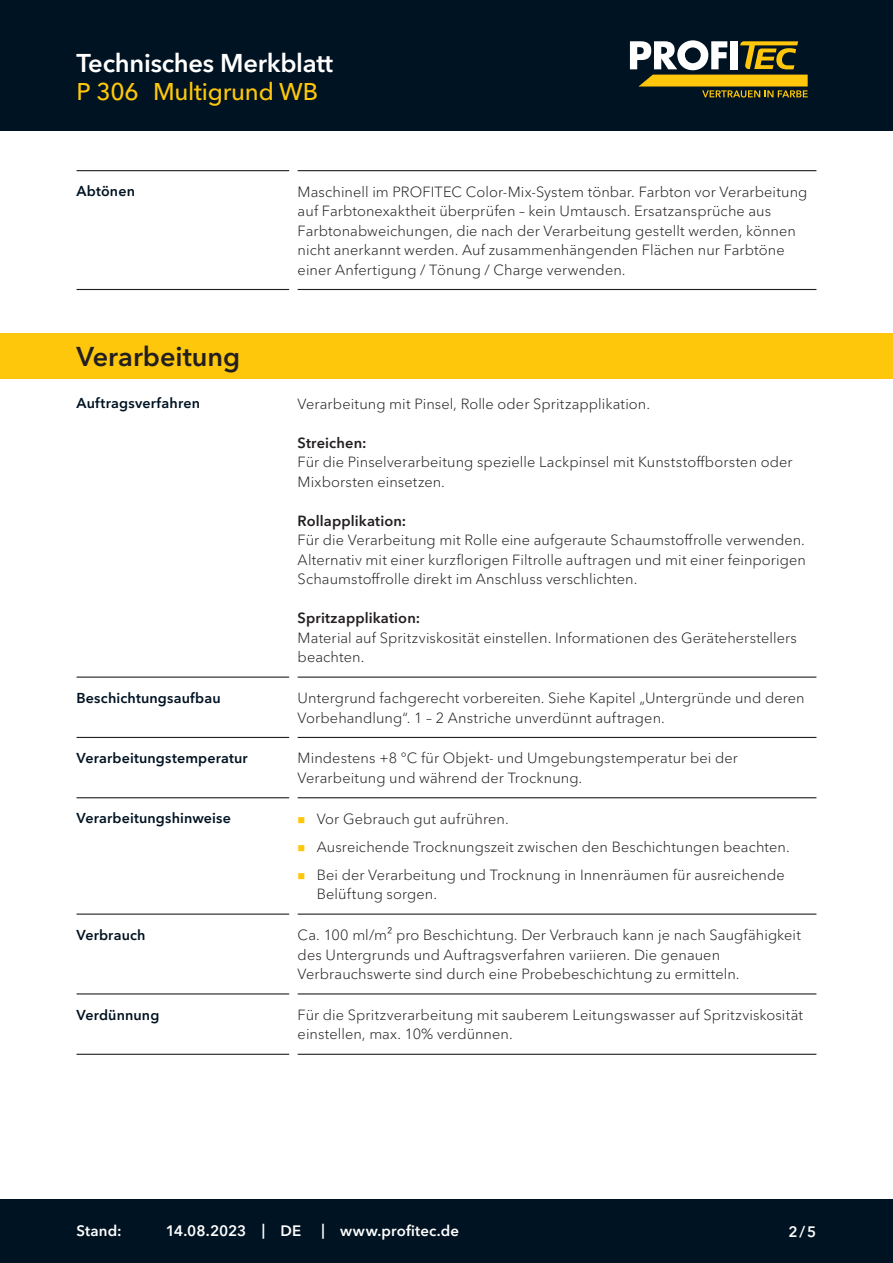
<style>
.page{position:relative;width:893px;height:1263px;background:#fff}
.page>*{position:absolute;margin:0;border:0;box-sizing:border-box;transform-origin:0 0}
.CB_AF_Kapitel_Ueberschrift{font:600 27px "Avenir Next Cyr";color:#231f20}
.CB_AF_Kopf_TM{font:600 25.5px "Avenir Next Cyr";letter-spacing:-.01em;color:#fff}
.CB_AF_Kopf_Produktname_klein{font:500 24px "Avenir Next Cyr";letter-spacing:-.01em;color:#fec70c}
.CB_AF_Fuss_Stand_linksb{font:600 15px "Avenir Next Cyr";letter-spacing:.01em;color:#fff}
.CB_AF_Text_Standard{font:300 14.7px/19.5px "Avenir Next Cyr";letter-spacing:.005em;color:#231f20}
.CB_AF_Abschnitt_Ueberschrift{font:600 14.25px "Avenir Next Cyr";letter-spacing:.01em;color:#001322}
.s1{font-weight:600}
</style>
<div class="page">
<div style="left:0;top:0;width:893px;height:131px;background:#001322"></div>
<div style="left:0;top:1199px;width:893px;height:64px;background:#001322"></div>
<hr style="left:77px;top:170px;width:212px;height:1px;background:#231f20">
<hr style="left:298px;top:170px;width:518px;height:1px;background:#231f20">
<hr style="left:77px;top:289px;width:212px;height:1px;background:#231f20">
<hr style="left:298px;top:289px;width:518px;height:1px;background:#231f20">
<hr style="left:77px;top:676px;width:212px;height:2px;background:#231f20">
<hr style="left:298px;top:676px;width:518px;height:2px;background:#231f20">
<hr style="left:77px;top:737px;width:212px;height:1px;background:#231f20">
<hr style="left:298px;top:737px;width:518px;height:1px;background:#231f20">
<hr style="left:77px;top:797px;width:212px;height:1px;background:#231f20">
<hr style="left:298px;top:797px;width:518px;height:1px;background:#231f20">
<hr style="left:77px;top:913px;width:212px;height:2px;background:#231f20">
<hr style="left:298px;top:913px;width:518px;height:2px;background:#231f20">
<hr style="left:77px;top:993px;width:212px;height:1px;background:#231f20">
<hr style="left:298px;top:993px;width:518px;height:1px;background:#231f20">
<hr style="left:77px;top:1054px;width:212px;height:1px;background:#231f20">
<hr style="left:298px;top:1054px;width:518px;height:1px;background:#231f20">
<div style="left:0;top:333px;width:893px;height:45px;background:#fec70c"></div>
<svg style="left:630px;top:40px;width:178px;height:58px"></svg>
<p class="CB_AF_Kopf_TM" style="left:77px;top:47px;width:258px">Technisches Merkblatt</p>
<p class="CB_AF_Kopf_Produktname_klein" style="left:77px;top:78px;width:64px">P 306</p>
<p class="CB_AF_Kopf_Produktname_klein" style="left:153px;top:78px;width:166px">Multigrund WB</p>
<p class="CB_AF_Abschnitt_Ueberschrift" style="left:77px;top:183px;width:60px">Abtönen</p>
<p class="CB_AF_Text_Standard" style="left:298px;top:182px;width:511px">Maschinell im PROFITEC Color-Mix-System tönbar. Farbton vor Verarbeitung auf Farbtonexaktheit überprüfen – kein Umtausch. Ersatzansprüche aus Farbtonabweichungen, die nach der Verarbeitung gestellt werden, können nicht anerkannt werden. Auf zusammenhängenden Flächen nur Farbtöne einer Anfertigung / Tönung / Charge verwenden.</p>
<p class="CB_AF_Kapitel_Ueberschrift" style="left:77px;top:340px;width:165px">Verarbeitung</p>
<p class="CB_AF_Abschnitt_Ueberschrift" style="left:77px;top:395px;width:125px">Auftragsverfahren</p>
<p class="CB_AF_Text_Standard" style="left:298px;top:394px;width:354px">Verarbeitung mit Pinsel, Rolle oder Spritzapplikation.</p>
<p class="CB_AF_Text_Standard" style="left:298px;top:433px;width:496px"><span class="s1">Streichen:<br></span>Für die Pinselverarbeitung spezielle Lackpinsel mit Kunststoffborsten oder<br>Mixborsten einsetzen.</p>
<p class="CB_AF_Text_Standard" style="left:298px;top:511px;width:510px"><span class="s1">Rollapplikation:<br></span>Für die Verarbeitung mit Rolle eine aufgeraute Schaumstoffrolle verwenden.<br>Alternativ mit einer kurzflorigen Filtrolle auftragen und mit einer feinporigen Schaumstoffrolle direkt im Anschluss verschlichten.</p>
<p class="CB_AF_Text_Standard" style="left:298px;top:608px;width:501px"><span class="s1">Spritzapplikation:<br></span>Material auf Spritzviskosität einstellen. Informationen des Geräteherstellers beachten.</p>
<p class="CB_AF_Abschnitt_Ueberschrift" style="left:77px;top:689px;width:146px">Beschichtungsaufbau</p>
<p class="CB_AF_Text_Standard" style="left:298px;top:688px;width:509px">Untergrund fachgerecht vorbereiten. Siehe Kapitel „Untergründe und deren<br>Vorbehandlung“. 1 – 2 Anstriche unverdünnt auftragen.</p>
<p class="CB_AF_Abschnitt_Ueberschrift" style="left:77px;top:749px;width:173px">Verarbeitungstemperatur</p>
<p class="CB_AF_Text_Standard" style="left:298px;top:748px;width:442px">Mindestens +8 °C für Objekt- und Umgebungstemperatur bei der<br>Verarbeitung und während der Trocknung.</p>
<p class="CB_AF_Abschnitt_Ueberschrift" style="left:77px;top:810px;width:156px">Verarbeitungshinweise</p>
<p class="CB_AF_Text_Standard" style="left:317px;top:809px;width:193px">Vor Gebrauch gut aufrühren.</p>
<p class="CB_AF_Text_Standard" style="left:317px;top:837px;width:474px">Ausreichende Trocknungszeit zwischen den Beschichtungen beachten.</p>
<p class="CB_AF_Text_Standard" style="left:317px;top:865px;width:470px">Bei der Verarbeitung und Trocknung in Innenräumen für ausreichende<br>Belüftung sorgen.</p>
<p class="CB_AF_Abschnitt_Ueberschrift" style="left:77px;top:926px;width:71px">Verbrauch</p>
<p class="CB_AF_Text_Standard" style="left:298px;top:925px;width:505px">Ca. 100 ml/m² pro Beschichtung. Der Verbrauch kann je nach Saugfähigkeit des Untergrunds und Auftragsverfahren variieren. Die genauen<br>Verbrauchswerte sind durch eine Probebeschichtung zu ermitteln.</p>
<p class="CB_AF_Abschnitt_Ueberschrift" style="left:77px;top:1006px;width:84px">Verdünnung</p>
<p class="CB_AF_Text_Standard" style="left:298px;top:1005px;width:507px">Für die Spritzverarbeitung mit sauberem Leitungswasser auf Spritzviskosität einstellen, max. 10% verdünnen.</p>
<p class="CB_AF_Fuss_Stand_linksb" style="left:77px;top:1222px;width:47px">Stand:</p>
<p class="CB_AF_Fuss_Stand_linksb" style="left:166px;top:1222px;width:82px">14.08.2023</p>
<p class="CB_AF_Fuss_Stand_linksb" style="left:262px;top:1221px;width:5px">|</p>
<p class="CB_AF_Fuss_Stand_linksb" style="left:281px;top:1222px;width:22px">DE</p>
<p class="CB_AF_Fuss_Stand_linksb" style="left:321px;top:1221px;width:5px">|</p>
<p class="CB_AF_Fuss_Stand_linksb" style="left:340px;top:1222px;width:120px">www.profitec.de</p>
<p class="CB_AF_Fuss_Stand_linksb" style="left:788px;top:1222px;width:29px">2/5</p>
</div>
